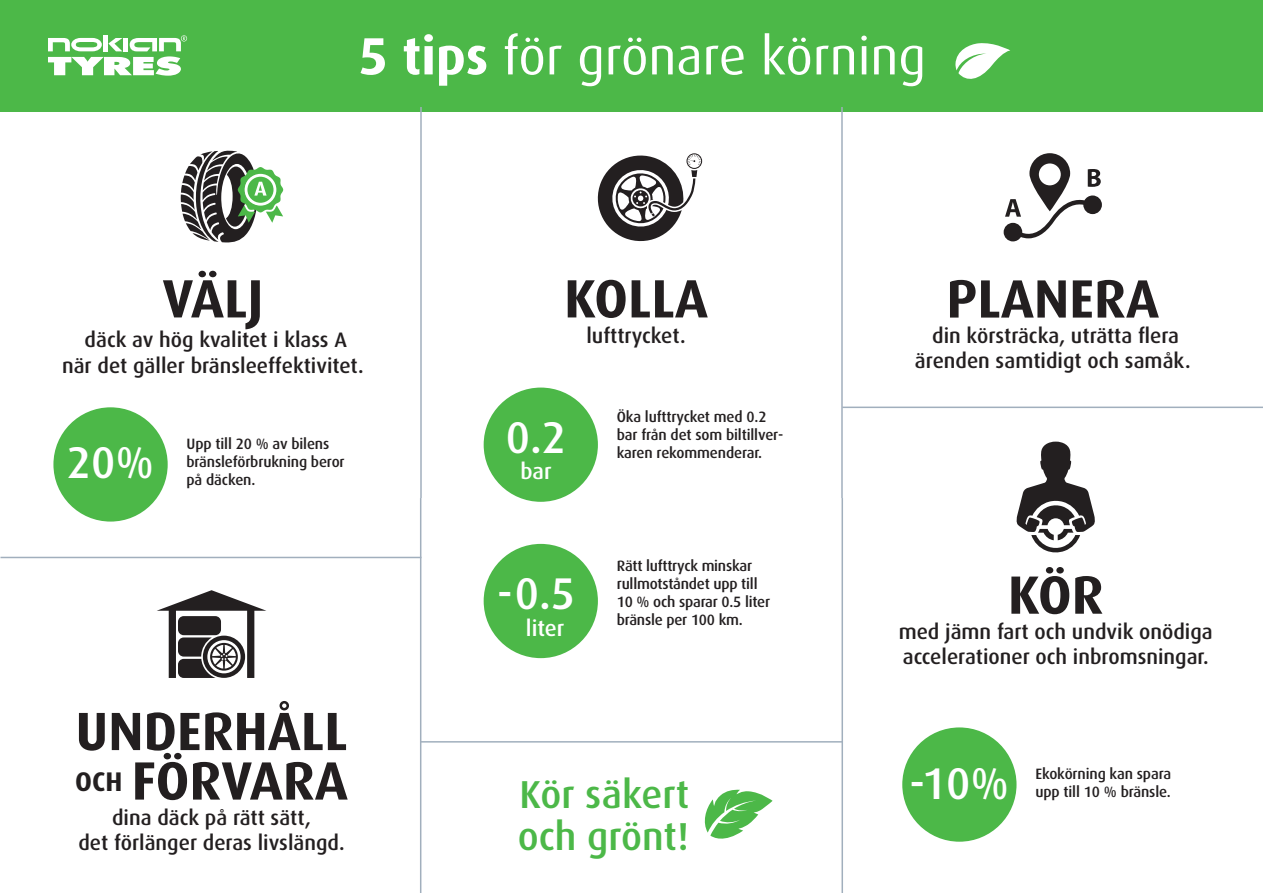
<style>
.page{position:relative;width:1263px;height:893px;background:#fff}
.page>*{position:absolute;margin:0;border:0;box-sizing:border-box;transform-origin:0 0}
.t1{font:700 54px/49.5px "Dax Pro";color:#231f20}
.t2{font:52.5px "Dax Pro";color:#fff}
.t3{font:500 44.4px "Dax Pro";color:#fff}
.t4{font:500 39px/42px "Dax Pro";color:#4cb848}
.t5{font:500 22.2px "Dax Pro";color:#fff}
.t6{font:500 21px/25.2px "Dax Pro";color:#231f20;text-align:center}
.t7{font:500 15px/18px "Dax Pro";letter-spacing:-.01em;color:#231f20}
.s1{font-weight:700}
</style>
<div class="page">
<div style="left:0;top:0;width:1263px;height:111px;background:#4cb848"></div>
<svg style="left:48px;top:35px;width:139px;height:41px"></svg>
<svg style="left:157px;top:590px;width:109px;height:88px"></svg>
<svg style="left:1004px;top:153px;width:98px;height:88px"></svg>
<hr style="left:421px;top:741px;width:421px;height:2px;background:#a1afbd">
<hr style="left:842px;top:407px;width:421px;height:1px;background:#a1afbd">
<hr style="left:0;top:557px;width:421px;height:1px;background:#a1afbd">
<hr style="left:420px;top:107px;width:2px;height:391px;background:#a1afbd">
<hr style="left:420px;top:498px;width:1px;height:395px;background:#a1afbd">
<hr style="left:841px;top:498px;width:2px;height:395px;background:#a1afbd">
<hr style="left:841px;top:107px;width:2px;height:391px;background:#a1afbd">
<svg style="left:704px;top:789px;width:69px;height:50px"></svg>
<svg style="left:955px;top:43px;width:55px;height:36px"></svg>
<svg style="left:181px;top:150px;width:102px;height:93px"></svg>
<div style="left:53px;top:407px;width:115px;height:115px;background:#4cb848;border-radius:50%"></div>
<svg style="left:1016px;top:442px;width:79px;height:111px"></svg>
<div style="left:902px;top:727px;width:114px;height:115px;background:#4cb848;border-radius:50%"></div>
<svg style="left:597px;top:153px;width:105px;height:89px"></svg>
<div style="left:484px;top:544px;width:114px;height:114px;background:#4cb848;border-radius:50%"></div>
<div style="left:484px;top:388px;width:114px;height:114px;background:#4cb848;border-radius:50%"></div>
<h2 class="t2" style="left:358px;top:22px;width:569px"><span class="s1">5 tips</span> för grönare körning</h2>
<h1 class="t1" style="left:162px;top:272px;width:102px">VÄLJ</h1>
<h3 class="t6" style="left:62px;top:327px;width:303px">däck av hög kvalitet i klass A<br>när det gäller bränsleeffektivitet.</h3>
<h3 class="t3" style="left:67px;top:434px;width:89px">20%</h3>
<p class="t7" style="left:187px;top:434px;width:160px">Upp till 20 % av bilens bränsleförbrukning beror</p>
<p class="t7" style="left:187px;top:470px;width:70px">på däcken.</p>
<h1 class="t1" style="left:75px;top:705px;width:274px">UNDERHÅLL<br><sup>OCH</sup> FÖRVARA</h1>
<h3 class="t6" style="left:78px;top:804px;width:268px">dina däck på rätt sätt,<br>det förlänger deras livslängd.</h3>
<h1 class="t1" style="left:564px;top:272px;width:145px">KOLLA</h1>
<h3 class="t6" style="left:586px;top:322px;width:101px">lufttrycket.</h3>
<h3 class="t3" style="left:506px;top:408px;width:62px">0.2</h3>
<h3 class="t5" style="left:520px;top:457px;width:33px">bar</h3>
<h3 class="t3" style="left:497px;top:564px;width:80px">-0.5</h3>
<h3 class="t5" style="left:526px;top:613px;width:40px">liter</h3>
<p class="t7" style="left:617px;top:408px;width:168px">Öka lufttrycket med 0.2 bar från det som biltillver-</p>
<p class="t7" style="left:617px;top:444px;width:147px">karen rekommenderar.</p>
<p class="t7" style="left:617px;top:556px;width:155px">Rätt lufttryck minskar rullmotståndet upp till<br>10 % och sparar 0.5 liter bränsle per 100 km.</p>
<h3 class="t4" style="left:518px;top:772px;width:173px">Kör säkert och grönt!</h3>
<h1 class="t1" style="left:946px;top:272px;width:214px">PLANERA</h1>
<h3 class="t6" style="left:915px;top:322px;width:277px">din körsträcka, uträtta flera ärenden samtidigt och samåk.</h3>
<h1 class="t1" style="left:1008px;top:568px;width:97px">KÖR</h1>
<h3 class="t6" style="left:899px;top:618px;width:316px;text-align:left">med jämn fart och undvik onödiga accelerationer och inbromsningar.</h3>
<h3 class="t3" style="left:909px;top:754px;width:101px">-10%</h3>
<p class="t7" style="left:1035px;top:764px;width:137px">Ekokörning kan spara</p>
<p class="t7" style="left:1035px;top:782px;width:137px">upp till 10 % bränsle.</p>
</div>
